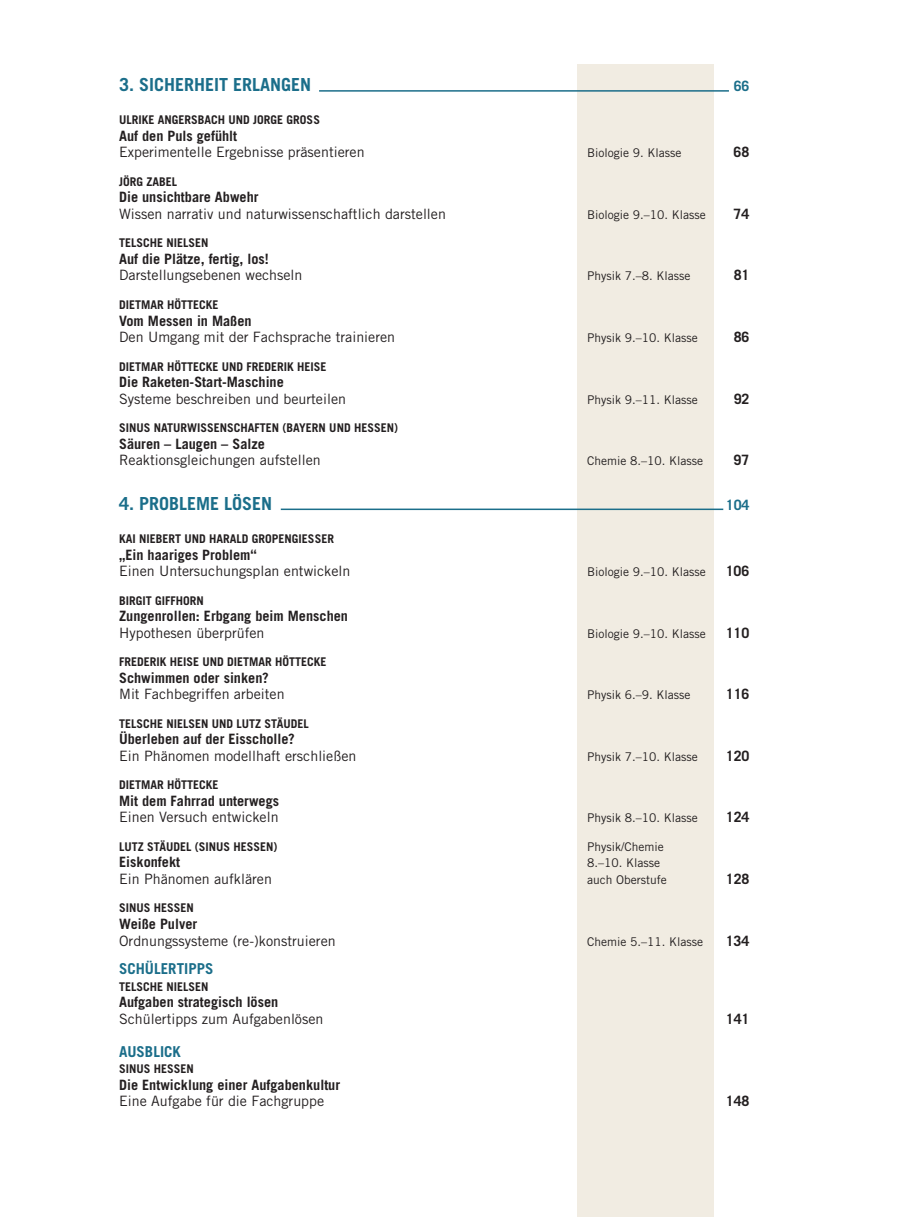
<style>
.page{position:relative;width:919px;height:1217px;background:#fff}
.page>*{position:absolute;margin:0;border:0;box-sizing:border-box;transform-origin:0 0}
.t1{font:700 18px "Trade Gothic LT Std";color:#1b6e8a}
.t2{font:700 15px "Trade Gothic LT Std";color:#1b6e8a}
.t3{font:14.25px "Trade Gothic LT Std";color:#231f20}
.t4{font:700 14.25px "Trade Gothic LT Std";color:#231f20}
.t5{font:700 14.25px "Trade Gothic LT Std";color:#1b6e8a}
.t6{font:700 12px "Trade Gothic LT Std";color:#231f20}
.t7{font:12px "Trade Gothic LT Std";color:#231f20}
</style>
<div class="page">
<div style="left:577px;top:64px;width:136px;height:1152px;background:#f1ece2"></div>
<hr style="left:319px;top:90px;width:410px;height:2px;background:#1b6e8a">
<hr style="left:281px;top:508px;width:442px;height:2px;background:#1b6e8a">
<p class="t1" style="left:119px;top:74px;width:194px">3. SICHERHEIT ERLANGEN</p>
<p class="t5" style="left:733px;top:77px;width:17px">66</p>
<p class="t6" style="left:119px;top:113px;width:202px">ULRIKE ANGERSBACH UND JORGE GROSS</p>
<p class="t4" style="left:119px;top:127px;width:119px">Auf den Puls gefühlt</p>
<p class="t3" style="left:119px;top:144px;width:247px">Experimentelle Ergebnisse präsentieren</p>
<p class="t7" style="left:587px;top:146px;width:96px">Biologie 9. Klasse</p>
<p class="t4" style="left:733px;top:143px;width:17px">68</p>
<p class="t6" style="left:119px;top:174px;width:60px">JÖRG ZABEL</p>
<p class="t4" style="left:119px;top:188px;width:141px">Die unsichtbare Abwehr</p>
<p class="t3" style="left:119px;top:205px;width:328px">Wissen narrativ und naturwissenschaftlich darstellen</p>
<p class="t7" style="left:587px;top:207px;width:120px">Biologie 9.–10. Klasse</p>
<p class="t4" style="left:733px;top:205px;width:17px">74</p>
<p class="t6" style="left:119px;top:236px;width:91px">TELSCHE NIELSEN</p>
<p class="t4" style="left:119px;top:250px;width:151px">Auf die Plätze, fertig, los!</p>
<p class="t3" style="left:119px;top:267px;width:185px">Darstellungsebenen wechseln</p>
<p class="t7" style="left:587px;top:269px;width:105px">Physik 7.–8. Klasse</p>
<p class="t4" style="left:733px;top:266px;width:17px">81</p>
<p class="t6" style="left:119px;top:297px;width:101px">DIETMAR HÖTTECKE</p>
<p class="t4" style="left:119px;top:311px;width:134px">Vom Messen in Maßen</p>
<p class="t3" style="left:119px;top:328px;width:277px">Den Umgang mit der Fachsprache trainieren</p>
<p class="t7" style="left:587px;top:330px;width:112px">Physik 9.–10. Klasse</p>
<p class="t4" style="left:733px;top:328px;width:17px">86</p>
<p class="t6" style="left:119px;top:359px;width:209px">DIETMAR HÖTTECKE UND FREDERIK HEISE</p>
<p class="t4" style="left:119px;top:373px;width:166px">Die Raketen-Start-Maschine</p>
<p class="t3" style="left:119px;top:390px;width:228px">Systeme beschreiben und beurteilen</p>
<p class="t7" style="left:587px;top:392px;width:112px">Physik 9.–11. Klasse</p>
<p class="t4" style="left:733px;top:389px;width:17px">92</p>
<p class="t6" style="left:119px;top:420px;width:280px">SINUS NATURWISSENSCHAFTEN (BAYERN UND HESSEN)</p>
<p class="t4" style="left:119px;top:434px;width:147px">Säuren – Laugen – Salze</p>
<p class="t3" style="left:119px;top:451px;width:203px">Reaktionsgleichungen aufstellen</p>
<p class="t7" style="left:587px;top:453px;width:117px">Chemie 8.–10. Klasse</p>
<p class="t4" style="left:733px;top:451px;width:17px">97</p>
<p class="t1" style="left:119px;top:492px;width:155px">4. PROBLEME LÖSEN</p>
<p class="t5" style="left:725px;top:496px;width:25px">104</p>
<p class="t6" style="left:119px;top:531px;width:216px">KAI NIEBERT UND HARALD GROPENGIESSER</p>
<p class="t4" style="left:119px;top:545px;width:139px">„Ein haariges Problem“</p>
<p class="t3" style="left:119px;top:562px;width:233px">Einen Untersuchungsplan entwickeln</p>
<p class="t7" style="left:587px;top:564px;width:120px">Biologie 9.–10. Klasse</p>
<p class="t4" style="left:725px;top:562px;width:25px">106</p>
<p class="t6" style="left:119px;top:593px;width:86px">BIRGIT GIFFHORN</p>
<p class="t4" style="left:119px;top:607px;width:230px">Zungenrollen: Erbgang beim Menschen</p>
<p class="t3" style="left:119px;top:624px;width:147px">Hypothesen überprüfen</p>
<p class="t7" style="left:587px;top:626px;width:120px">Biologie 9.–10. Klasse</p>
<p class="t4" style="left:725px;top:623px;width:25px">110</p>
<p class="t6" style="left:119px;top:654px;width:209px">FREDERIK HEISE UND DIETMAR HÖTTECKE</p>
<p class="t4" style="left:119px;top:668px;width:151px">Schwimmen oder sinken?</p>
<p class="t3" style="left:119px;top:685px;width:167px">Mit Fachbegriffen arbeiten</p>
<p class="t7" style="left:587px;top:687px;width:105px">Physik 6.–9. Klasse</p>
<p class="t4" style="left:725px;top:685px;width:25px">116</p>
<p class="t6" style="left:119px;top:716px;width:191px">TELSCHE NIELSEN UND LUTZ STÄUDEL</p>
<p class="t4" style="left:119px;top:730px;width:177px">Überleben auf der Eisscholle?</p>
<p class="t3" style="left:119px;top:747px;width:239px">Ein Phänomen modellhaft erschließen</p>
<p class="t7" style="left:587px;top:749px;width:112px">Physik 7.–10. Klasse</p>
<p class="t4" style="left:725px;top:746px;width:25px">120</p>
<p class="t6" style="left:119px;top:777px;width:101px">DIETMAR HÖTTECKE</p>
<p class="t4" style="left:119px;top:791px;width:161px">Mit dem Fahrrad unterwegs</p>
<p class="t3" style="left:119px;top:808px;width:161px">Einen Versuch entwickeln</p>
<p class="t7" style="left:587px;top:810px;width:112px">Physik 8.–10. Klasse</p>
<p class="t4" style="left:725px;top:808px;width:25px">124</p>
<p class="t6" style="left:119px;top:839px;width:160px">LUTZ STÄUDEL (SINUS HESSEN)</p>
<p class="t7" style="left:587px;top:839px;width:78px">Physik/Chemie</p>
<p class="t4" style="left:119px;top:853px;width:62px">Eiskonfekt</p>
<p class="t7" style="left:587px;top:855px;width:74px">8.–10. Klasse</p>
<p class="t3" style="left:119px;top:870px;width:154px">Ein Phänomen aufklären</p>
<p class="t7" style="left:587px;top:872px;width:81px">auch Oberstufe</p>
<p class="t4" style="left:725px;top:869px;width:25px">128</p>
<p class="t6" style="left:119px;top:900px;width:76px">SINUS HESSEN</p>
<p class="t4" style="left:119px;top:914px;width:80px">Weiße Pulver</p>
<p class="t3" style="left:119px;top:931px;width:218px">Ordnungssysteme (re-)konstruieren</p>
<p class="t7" style="left:587px;top:933px;width:117px">Chemie 5.–11. Klasse</p>
<p class="t4" style="left:725px;top:931px;width:25px">134</p>
<p class="t2" style="left:119px;top:959px;width:96px">SCHÜLERTIPPS</p>
<p class="t6" style="left:119px;top:978px;width:91px">TELSCHE NIELSEN</p>
<p class="t4" style="left:119px;top:992px;width:161px">Aufgaben strategisch lösen</p>
<p class="t3" style="left:119px;top:1009px;width:206px">Schülertipps zum Aufgabenlösen</p>
<p class="t4" style="left:725px;top:1009px;width:25px">141</p>
<p class="t2" style="left:119px;top:1041px;width:63px">AUSBLICK</p>
<p class="t6" style="left:119px;top:1061px;width:76px">SINUS HESSEN</p>
<p class="t4" style="left:119px;top:1075px;width:222px">Die Entwicklung einer Aufgabenkultur</p>
<p class="t3" style="left:119px;top:1092px;width:207px">Eine Aufgabe für die Fachgruppe</p>
<p class="t4" style="left:725px;top:1091px;width:25px">148</p>
</div>
